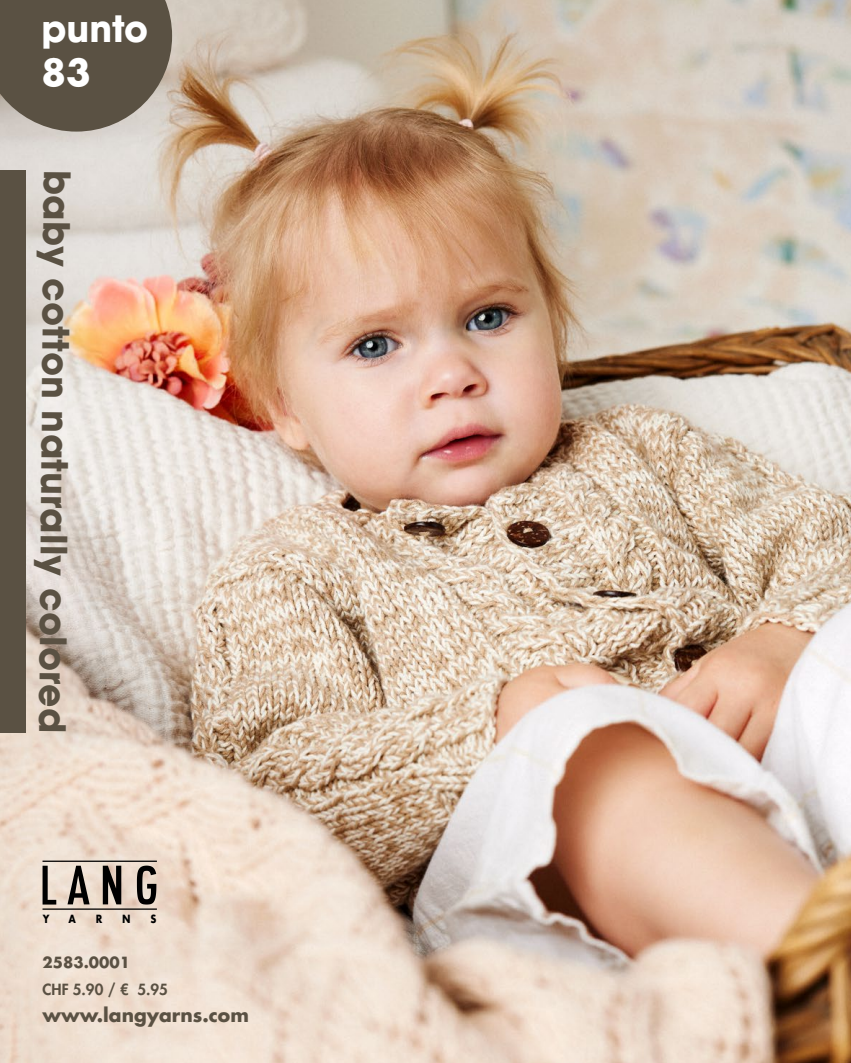
<style>
.page{position:relative;width:851px;height:1063px;background:#fff}
.page>*{position:absolute;margin:0;border:0;box-sizing:border-box;transform-origin:0 0}
.t1{font:700 36px "ITC Avant Garde Std";color:#5a5143}
.t2{font:700 36px "ITC Avant Garde Std";color:#fff}
.t3{font:700 36px "Futura Std";color:#fff}
.t4{font:700 18.75px "Futura Std";color:#5a5143}
.t5{font:800 15px "Futura Std";color:#5a5143}
.t6{font:700 15px "Futura Std";color:#5a5143}
.t7{font:700 10.95px "Futura";color:#000;scale:.85 1}
</style>
<div class="page">
<img style="left:0;top:0;width:850px;height:1063px">
<svg style="left:0;top:0;width:172px;height:132px;background:#696153"></svg>
<div style="left:0;top:170px;width:26px;height:562px;background:#5a5143"></div>
<svg style="left:137px;top:866px;width:19px;height:39px"></svg>
<svg style="left:103px;top:866px;width:18px;height:38px"></svg>
<svg style="left:67px;top:866px;width:23px;height:38px"></svg>
<svg style="left:43px;top:866px;width:13px;height:39px"></svg>
<hr style="left:42px;top:861px;width:115px;height:1px;background:#000">
<hr style="left:42px;top:908px;width:115px;height:2px;background:#000">
<p class="t2" style="left:41px;top:5px;width:108px">punto</p>
<p class="t3" style="left:41px;top:49px;width:51px">83</p>
<p class="t1" style="left:78px;top:170px;width:565px;rotate:90deg">baby cotton naturally colored</p>
<p class="t7" style="left:43px;top:910px;width:9px">Y</p>
<p class="t7" style="left:69px;top:910px;width:10px">A</p>
<p class="t7" style="left:96px;top:910px;width:9px">R</p>
<p class="t7" style="left:122px;top:910px;width:12px">N</p>
<p class="t7" style="left:150px;top:910px;width:9px">S</p>
<p class="t6" style="left:43px;top:952px;width:89px">2583.0001</p>
<p class="t5" style="left:43px;top:980px;width:127px">CHF 5.90 / € 5.95</p>
<p class="t4" style="left:43px;top:1003px;width:208px">www.langyarns.com</p>
</div>
